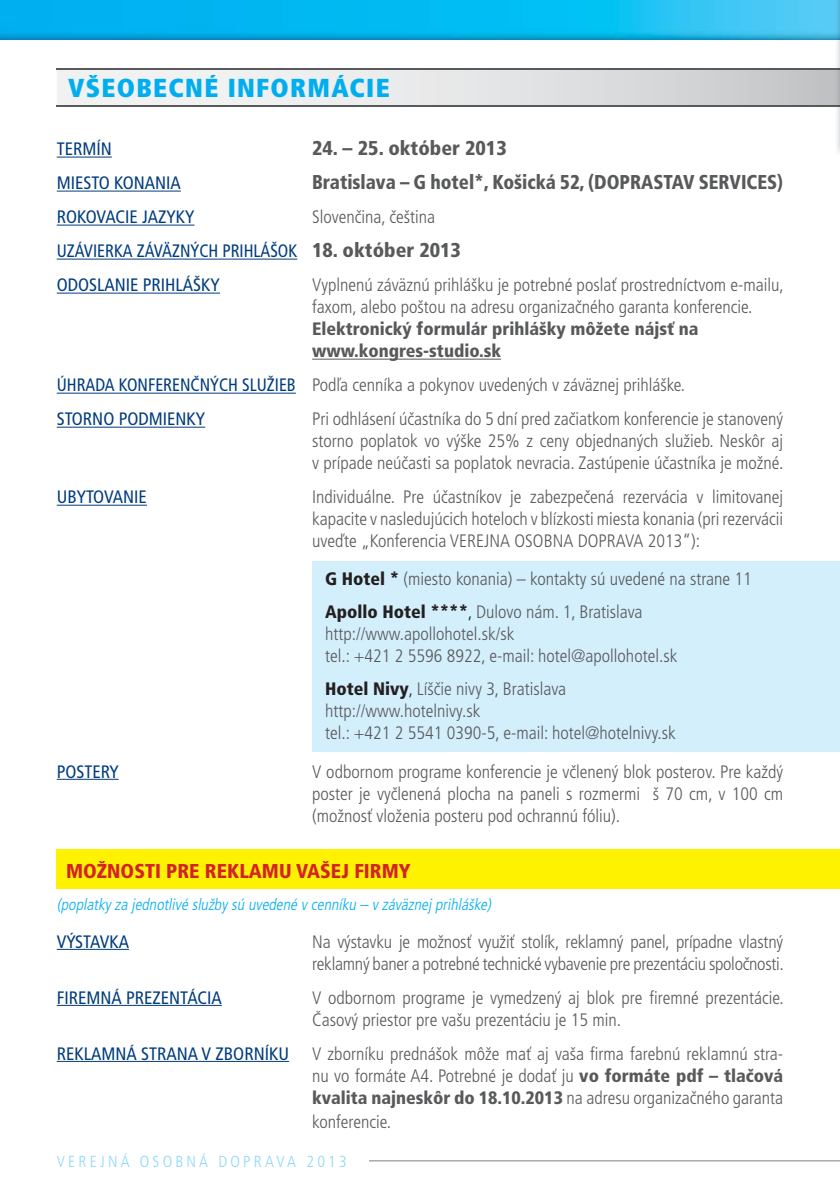
<style>
.page{position:relative;width:840px;height:1191px;background:#fff}
.page>*{position:absolute;margin:0;border:0;box-sizing:border-box;transform-origin:0 0}
.t1{font:900 condensed 26px "Frutiger CE";letter-spacing:.05em;color:#00aeef}
.t2{font:900 condensed 20px "Frutiger CE";color:#58595b;scale:.94 1}
.t3{font:900 condensed 20px "Frutiger CE";color:#d2232a}
.t4{font:900 condensed 20px "Frutiger CE";color:#58595b}
.t5{font:300 condensed 18px/22px "Frutiger CE";color:#58595b}
.t6{font:condensed 18px "Frutiger CE";color:#003c7e}
.t7{font:condensed 18px/34px "Frutiger CE";color:#003c7e;scale:.95 1}
.t8{font:900 condensed 18px/22px "Frutiger CE";color:#58595b}
.t9{font:italic 300 condensed 16px "Frutiger CE";color:#00aeef}
.t10{font:300 condensed 16px "Frutiger CE";letter-spacing:.2em;color:#8ed8f8}
.s1{font-weight:300;color:#58595b}
.s2{font-weight:900;font-size:20px;color:#58595b}
.s3{font-weight:400;color:#003c7e}
.s4{font-weight:900;color:#231f20}
.s5{color:#231f20}
.s6{font-weight:900}
</style>
<div class="page">
<img style="left:0;top:0;width:839px;height:40px">
<div style="left:57px;top:849px;width:782px;height:40px;background:#fff200"></div>
<div style="left:312px;top:561px;width:527px;height:191px;background:#d4effc"></div>
<hr style="left:57px;top:157px;width:55px;height:1px;background:#003c7e">
<hr style="left:57px;top:191px;width:124px;height:1px;background:#003c7e">
<hr style="left:57px;top:225px;width:137px;height:1px;background:#003c7e">
<hr style="left:57px;top:259px;width:240px;height:1px;background:#003c7e">
<hr style="left:57px;top:293px;width:163px;height:1px;background:#003c7e">
<hr style="left:312px;top:359px;width:189px;height:1px;background:#58595b">
<hr style="left:57px;top:393px;width:239px;height:1px;background:#003c7e">
<hr style="left:57px;top:427px;width:148px;height:1px;background:#003c7e">
<hr style="left:57px;top:505px;width:90px;height:1px;background:#003c7e">
<hr style="left:57px;top:779px;width:62px;height:1px;background:#003c7e">
<hr style="left:57px;top:949px;width:72px;height:1px;background:#003c7e">
<hr style="left:57px;top:1005px;width:165px;height:1px;background:#003c7e">
<hr style="left:57px;top:1061px;width:232px;height:1px;background:#003c7e">
<svg style="left:57px;top:68px;width:782px;height:39px"></svg>
<hr style="left:57px;top:1160px;width:782px;height:1px;background:#a7a9ac">
<div style="left:57px;top:1155px;width:312px;height:19px;background:#fff"></div>
<h1 class="t1" style="left:68px;top:76px;width:323px">VŠEOBECNÉ INFORMÁCIE</h1>
<p class="t6" style="left:57px;top:140px;width:57px">TERMÍN</p>
<p class="t4" style="left:312px;top:139px;width:196px">24. – 25. október 2013</p>
<p class="t6" style="left:57px;top:174px;width:125px">MIESTO KONANIA</p>
<p class="t2" style="left:312px;top:173px;width:502px">Bratislava – G hotel*, Košická 52, (DOPRASTAV SERVICES)</p>
<p class="t6" style="left:57px;top:208px;width:139px">ROKOVACIE JAZYKY</p>
<p class="t7" style="left:57px;top:201px;width:427px;text-indent:255px"><span class="s1">Slovenčina, čeština<br></span>UZÁVIERKA ZÁVÄZNÝCH PRIHLÁŠOK <span class="s2">18. október 2013<br></span>ODOSLANIE PRIHLÁŠKY</p>
<p class="t5" style="left:312px;top:275px;width:473px">Vyplnenú záväznú prihlášku je potrebné poslať prostredníctvom e-mailu, faxom, alebo poštou na adresu organizačného garanta konferencie.</p>
<p class="t8" style="left:312px;top:319px;width:388px">Elektronický formulár prihlášky môžete nájsť na www.kongres-studio.sk</p>
<p class="t5" style="left:57px;top:369px;width:629px;line-height:34px"><span class="s3">ÚHRADA KONFERENČNÝCH SLUŽIEB</span> Podľa cenníka a pokynov uvedených v záväznej prihláške.<br><span class="s3">STORNO PODMIENKY</span></p>
<p class="t5" style="left:312px;top:409px;width:472px;text-align:justify">Pri odhlásení účastníka do 5 dní pred začiatkom konferencie je stanovený storno poplatok vo výške 25% z ceny objednaných služieb. Neskôr aj v prípade neúčasti sa poplatok nevracia. Zastúpenie účastníka je možné.</p>
<p class="t6" style="left:57px;top:488px;width:92px">UBYTOVANIE</p>
<p class="t5" style="left:312px;top:487px;width:472px;text-align:justify">Individuálne. Pre účastníkov je zabezpečená rezervácia v limitovanej kapacite v nasledujúcich hoteloch v blízkosti miesta konania (pri rezervácii uveďte „Konferencia VEREJNA OSOBNA DOPRAVA 2013“):</p>
<p class="t5" style="left:325px;top:563px;width:428px;line-height:33px"><span class="s4">G Hotel *</span> (miesto konania) – kontakty sú uvedené na strane 11<br><span class="s4">Apollo Hotel ****</span><span class="s5">,</span> Dulovo nám. 1, Bratislava</p>
<p class="t5" style="left:325px;top:624px;width:353px">http://www.apollohotel.sk/sk<br>tel.: +421 2 5596 8922, e-mail: hotel@apollohotel.sk</p>
<p class="t5" style="left:325px;top:679px;width:352px"><span class="s4">Hotel Nivy</span><span class="s5">,</span> Líščie nivy 3, Bratislava http://www.hotelnivy.sk<br>tel.: +421 2 5541 0390-5, e-mail: hotel@hotelnivy.sk</p>
<p class="t6" style="left:57px;top:762px;width:63px">POSTERY</p>
<p class="t5" style="left:312px;top:761px;width:472px;text-align:justify">V odbornom programe konferencie je včlenený blok posterov. Pre každý poster je vyčlenená plocha na paneli s rozmermi š 70 cm, v 100 cm (možnosť vloženia posteru pod ochrannú fóliu).</p>
<p class="t3" style="left:66px;top:861px;width:346px">MOŽNOSTI PRE REKLAMU VAŠEJ FIRMY</p>
<p class="t9" style="left:57px;top:896px;width:438px">(poplatky za jednotlivé služby sú uvedené v cenníku – v záväznej prihláške)</p>
<p class="t6" style="left:57px;top:932px;width:74px">VÝSTAVKA</p>
<p class="t5" style="left:312px;top:931px;width:473px">Na výstavku je možnosť využiť stolík, reklamný panel, prípadne vlastný reklamný baner a potrebné technické vybavenie pre prezentáciu spoločnosti.</p>
<p class="t6" style="left:57px;top:988px;width:166px">FIREMNÁ PREZENTÁCIA</p>
<p class="t5" style="left:312px;top:987px;width:473px">V odbornom programe je vymedzený aj blok pre firemné prezentácie.<br>Časový priestor pre vašu prezentáciu je 15 min.</p>
<p class="t6" style="left:57px;top:1044px;width:234px">REKLAMNÁ STRANA V ZBORNÍKU</p>
<p class="t5" style="left:312px;top:1043px;width:472px;text-align:justify">V zborníku prednášok môže mať aj vaša firma farebnú reklamnú stra&shy;nu vo formáte A4. Potrebné je dodať ju <span class="s6">vo formáte pdf – tlačová kvalita najneskôr do 18.10.2013</span> na adresu organizačného garanta</p>
<p class="t5" style="left:312px;top:1111px;width:80px">konferencie.</p>
<p class="t10" style="left:57px;top:1153px;width:291px">VEREJNÁ OSOBNÁ DOPRAVA 2013</p>
</div>
